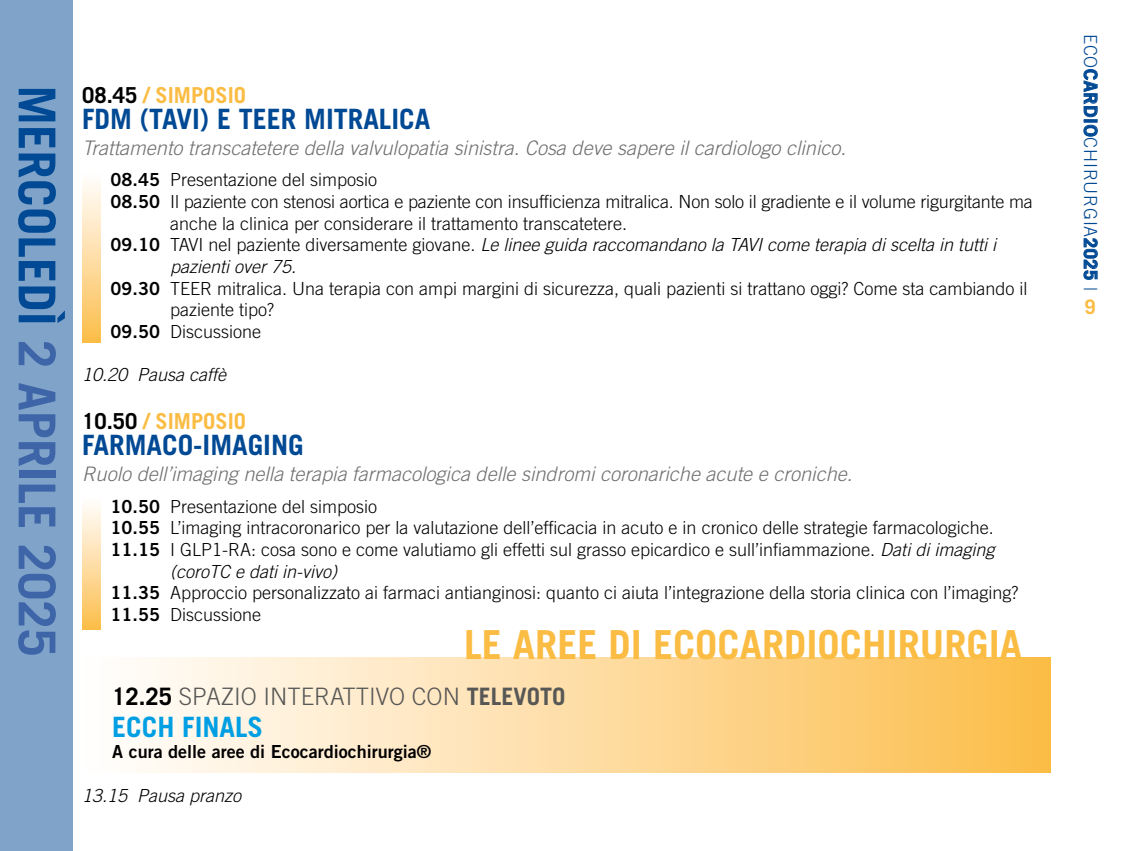
<style>
.page{position:relative;width:1134px;height:851px;background:#fff}
.page>*{position:absolute;margin:0;border:0;box-sizing:border-box;transform-origin:0 0}
.t1{font:700 50.8px "Trade Gothic LT Std";color:#3e65a8}
.t2{font:700 40px "Trade Gothic LT Std";color:#fbbc43}
.t3{font:700 28px "Trade Gothic LT Std";color:#004994}
.t4{font:700 28px "Trade Gothic LT Std";color:#009fe3}
.t5{font:300 24px "Trade Gothic LT Std";color:#575756}
.t6{font:700 22px "Trade Gothic LT Std";color:#fbbc43}
.t7{font:italic 300 20px "Trade Gothic LT Std";color:#706f6f}
.t8{font:700 20px "Trade Gothic LT Std";color:#fbbc43}
.t9{font:300 18px "Trade Gothic LT Std";color:#000}
.t10{font:italic 300 18px "Trade Gothic LT Std";color:#000}
.t11{font:18px "Trade Gothic LT Std Bd 2";color:#000}
.t12{font:300 18px "Trade Gothic LT Std";letter-spacing:.04em;color:#004994}
.s1{color:#004994}
.s2{color:#000}
.s3{font-family:"Trade Gothic LT Std Bd 2";font-weight:400}
.s4{font-family:"Trade Gothic LT Std Bd 2";font-weight:400;font-style:normal}
.s5{font-style:normal}
.s6{font-style:italic}
.s7{font-weight:700;color:#000}
.s8{font-weight:700}
</style>
<div class="page">
<div style="left:73px;top:657px;width:977px;height:115px;background:linear-gradient(to right,#fff,#fcbd4a)"></div>
<div style="left:82px;top:170px;width:18px;height:172px;background:linear-gradient(to bottom,#fff,#fcbe4d)"></div>
<div style="left:82px;top:495px;width:18px;height:134px;background:linear-gradient(to bottom,#fff,#fcbe4e)"></div>
<div style="left:0;top:0;width:73px;height:850px;background:#80a4c9"></div>
<h1 class="t1" style="left:68px;top:85px;width:573px;rotate:90deg"><span class="s1">MERCOLEDÌ</span> 2 APRILE 2025</h1>
<p class="t6" style="left:82px;top:81px;width:165px"><span class="s2">08.45</span> / SIMPOSIO</p>
<h3 class="t3" style="left:82px;top:102px;width:350px">FDM (TAVI) E TEER MITRALICA</h3>
<p class="t7" style="left:82px;top:136px;width:765px">Trattamento transcatetere della valvulopatia sinistra. Cosa deve sapere il cardiologo clinico.</p>
<p class="t9" style="left:111px;top:169px;width:268px"><span class="s3">08.45</span> Presentazione del simposio</p>
<p class="t9" style="left:111px;top:191px;width:924px"><span class="s3">08.50</span> Il paziente con stenosi aortica e paziente con insufficienza mitralica. Non solo il gradiente e il volume rigurgitante ma</p>
<p class="t9" style="left:170px;top:212px;width:459px">anche la clinica per considerare il trattamento transcatetere.</p>
<p class="t10" style="left:111px;top:234px;width:887px"><span class="s4">09.10</span> <span class="s5">TAVI nel paziente diversamente giovane.</span> Le linee guida raccomandano la TAVI come terapia di scelta in tutti i</p>
<p class="t10" style="left:170px;top:256px;width:128px">pazienti over 75.</p>
<p class="t9" style="left:111px;top:277px;width:918px"><span class="s3">09.30</span> TEER mitralica. Una terapia con ampi margini di sicurezza, quali pazienti si trattano oggi? Come sta cambiando il</p>
<p class="t9" style="left:170px;top:299px;width:106px">paziente tipo?</p>
<p class="t9" style="left:111px;top:320px;width:152px"><span class="s3">09.50</span> Discussione</p>
<p class="t10" style="left:82px;top:364px;width:146px">10.20 Pausa caffè</p>
<p class="t6" style="left:82px;top:407px;width:165px"><span class="s2">10.50</span> / SIMPOSIO</p>
<h3 class="t3" style="left:82px;top:428px;width:223px">FARMACO-IMAGING</h3>
<p class="t7" style="left:82px;top:462px;width:772px">Ruolo dell’imaging nella terapia farmacologica delle sindromi coronariche acute e croniche.</p>
<p class="t9" style="left:111px;top:495px;width:268px"><span class="s3">10.50</span> Presentazione del simposio</p>
<p class="t9" style="left:111px;top:517px;width:885px"><span class="s3">10.55</span> L’imaging intracoronarico per la valutazione dell’efficacia in acuto e in cronico delle strategie farmacologiche.</p>
<p class="t9" style="left:111px;top:538px;width:885px"><span class="s3">11.15</span> I GLP1-RA: cosa sono e come valutiamo gli effetti sul grasso epicardico e sull’infiammazione. <span class="s6">Dati di imaging</span></p>
<p class="t10" style="left:170px;top:560px;width:168px">(coroTC e dati in-vivo)</p>
<p class="t9" style="left:111px;top:582px;width:909px"><span class="s3">11.35</span> Approccio personalizzato ai farmaci antianginosi: quanto ci aiuta l’integrazione della storia clinica con l’imaging?</p>
<p class="t9" style="left:111px;top:603px;width:152px"><span class="s3">11.55</span> Discussione</p>
<h2 class="t2" style="left:464px;top:619px;width:560px">LE AREE DI ECOCARDIOCHIRURGIA</h2>
<h3 class="t5" style="left:112px;top:682px;width:455px"><span class="s7">12.25</span> SPAZIO INTERATTIVO CON <span class="s8">TELEVOTO</span></h3>
<h3 class="t4" style="left:112px;top:709px;width:152px">ECCH FINALS</h3>
<p class="t11" style="left:112px;top:740px;width:320px">A cura delle aree di Ecocardiochirurgia®</p>
<p class="t10" style="left:82px;top:784px;width:161px">13.15 Pausa pranzo</p>
<p class="t12" style="left:1101px;top:34px;width:258px;rotate:90deg">ECO<span class="s3">CARDIO</span>CHIRURGIA<span class="s8">2025</span> |</p>
<p class="t8" style="left:1084px;top:294px;width:13px">9</p>
</div>
